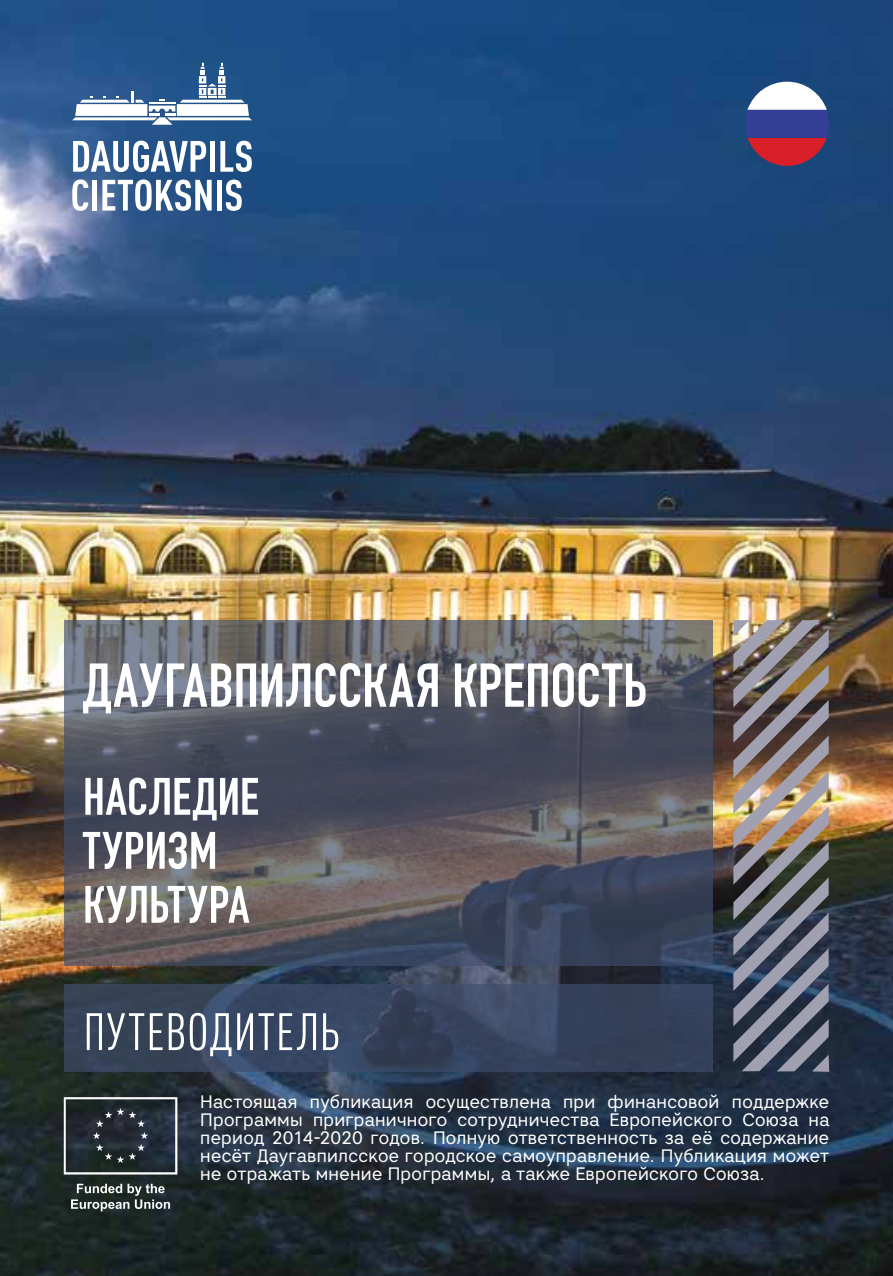
<style>
.page{position:relative;width:893px;height:1276px;background:#fff}
.page>*{position:absolute;margin:0;border:0;box-sizing:border-box;transform-origin:0 0}
.t1{font:700 60.75px "DIN Condensed";letter-spacing:.005em;color:#fff}
.t2{font:700 51.75px/54px "DIN Condensed";letter-spacing:.005em;color:#fff}
.t3{font:condensed 51.75px "DIN Pro";letter-spacing:.015em;color:#fff}
.t4{font:18px/18px "Artico";letter-spacing:.02em;color:#fff;text-align:justify}
</style>
<div class="page">
<img style="left:0;top:0;width:893px;height:1276px">
<svg style="left:72px;top:63px;width:180px;height:62px"></svg>
<svg style="left:73px;top:141px;width:133px;height:31px"></svg>
<div style="left:210px;top:141px;width:5px;height:31px;background:#fff"></div>
<svg style="left:220px;top:141px;width:32px;height:31px"></svg>
<svg style="left:72px;top:179px;width:16px;height:32px"></svg>
<div style="left:92px;top:180px;width:5px;height:30px;background:#fff"></div>
<svg style="left:102px;top:179px;width:110px;height:32px"></svg>
<div style="left:217px;top:180px;width:5px;height:30px;background:#fff"></div>
<svg style="left:226px;top:180px;width:16px;height:31px"></svg>
<svg style="left:64px;top:984px;width:648px;height:87px;background:#36445d"></svg>
<svg style="left:64px;top:621px;width:648px;height:345px;background:#565762"></svg>
<img style="left:733px;top:620px;width:96px;height:451px">
<svg style="left:745px;top:82px;width:84px;height:84px"></svg>
<svg style="left:64px;top:1097px;width:113px;height:77px;background:#384046"></svg>
<svg style="left:71px;top:1183px;width:99px;height:28px;background:#555d5b"></svg>
<h1 class="t1" style="left:83px;top:644px;width:566px">ДАУГАВПИЛССКАЯ КРЕПОСТЬ</h1>
<h2 class="t2" style="left:83px;top:769px;width:178px">НАСЛЕДИЕ<br>ТУРИЗМ<br>КУЛЬТУРА</h2>
<h2 class="t3" style="left:83px;top:994px;width:259px">ПУТЕВОДИТЕЛЬ</h2>
<p class="t4" style="left:200px;top:1092px;width:630px">Настоящая публикация осуществлена при финансовой поддержке Программы приграничного сотрудничества Европейского Союза на период 2014-2020 годов. Полную ответственность за её содержание несёт Даугавпилсское городское самоуправление. Публикация может не отражать мнение Программы, а также Европейского Союза.</p>
</div>
